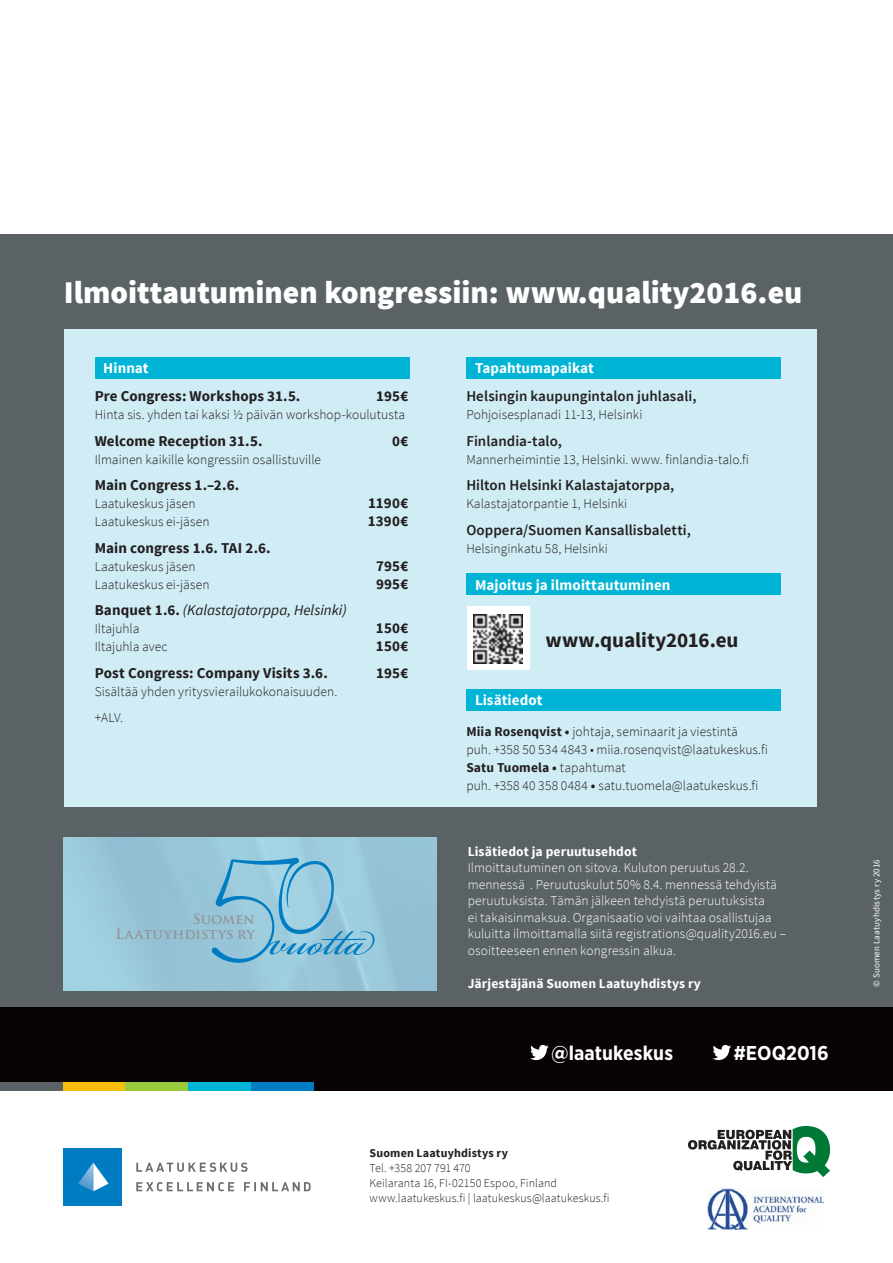
<style>
.page{position:relative;width:893px;height:1263px;background:#fff}
.page>*{position:absolute;margin:0;border:0;box-sizing:border-box;transform-origin:0 0}
.Pääotsikko{font:900 31.5px "Source Sans Pro";color:#fff}
.Leipis{font:700 21px "Source Sans Pro";color:#231f20}
.Otsikko___klo{font:700 19.95px "Gotham Narrow";letter-spacing:.005em;color:#fff}
.Leipis-2{font:700 15px "Source Sans Pro";letter-spacing:.005em;color:#231f20}
.Leipis-3{font:600 15px "Source Sans Pro";letter-spacing:.005em;color:#231f20}
.Leipis-4{font:700 15px "Source Sans Pro";letter-spacing:.005em;color:#fff}
.Leipis-5{font:italic 15px "Source Sans Pro";color:#231f20}
.t1{font:700 13.8px/15.3px "Trajan Pro";color:#939598;text-align:right}
.Leipis-6{font:300 13.5px/18px "Source Sans Pro";letter-spacing:.005em;color:#231f20}
.Leipis-7{font:300 13.5px/16.5px "Source Sans Pro";letter-spacing:.005em;color:#fff}
.Väbäotsikko{font:700 13.5px "Source Sans Pro";letter-spacing:.01em;color:#fff}
.Leipis-8{font:700 13.5px "Source Sans Pro";letter-spacing:.01em;color:#fff}
.Väbäotsikko-2{font:300 12px "Source Sans Pro";letter-spacing:.005em;color:#231f20}
.Väbäotsikko-3{font:700 12px "Source Sans Pro";letter-spacing:.015em;color:#231f20}
.Otsikko___klo-2{font:9px "Source Sans Pro";letter-spacing:.02em;color:#fff}
.s1{font-weight:700;font-style:normal}
.s2{font-weight:700}
</style>
<div class="page">
<div style="left:0;top:234px;width:893px;height:815px;background:#5a6266"></div>
<svg style="left:136px;top:1162px;width:175px;height:29px"></svg>
<div style="left:63px;top:1148px;width:59px;height:57px;background:#007cc2"></div>
<svg style="left:78px;top:1162px;width:31px;height:29px"></svg>
<div style="left:64px;top:330px;width:752px;height:477px;background:#d0ecf4"></div>
<div style="left:0;top:1008px;width:893px;height:83px;background:#080302"></div>
<div style="left:0;top:1082px;width:63px;height:9px;background:#5a6266"></div>
<div style="left:63px;top:1082px;width:63px;height:9px;background:#f5be0d"></div>
<div style="left:126px;top:1082px;width:62px;height:9px;background:#99ca3b"></div>
<div style="left:188px;top:1082px;width:63px;height:9px;background:#00b4d6"></div>
<div style="left:251px;top:1082px;width:63px;height:9px;background:#007cc2"></div>
<img style="left:688px;top:1126px;width:142px;height:50px">
<img style="left:708px;top:1189px;width:115px;height:41px">
<img style="left:64px;top:838px;width:373px;height:153px">
<svg style="left:211px;top:857px;width:164px;height:106px;background:#88c1d9"></svg>
<div style="left:467px;top:607px;width:63px;height:63px;background:#fff"></div>
<img style="left:474px;top:614px;width:49px;height:50px">
<svg style="left:712px;top:1045px;width:19px;height:15px"></svg>
<svg style="left:530px;top:1045px;width:19px;height:15px"></svg>
<div style="left:95px;top:357px;width:314px;height:21px;background:#00b4d6"></div>
<div style="left:466px;top:357px;width:315px;height:21px;background:#00b4d6"></div>
<div style="left:466px;top:573px;width:315px;height:22px;background:#00b4d6"></div>
<div style="left:466px;top:689px;width:315px;height:21px;background:#00b4d6"></div>
<p class="Pääotsikko" style="left:64px;top:272px;width:740px">Ilmoittautuminen kongressiin: www.quality2016.eu</p>
<p class="Leipis-4" style="left:103px;top:359px;width:47px">Hinnat</p>
<p class="Leipis-4" style="left:475px;top:359px;width:120px">Tapahtumapaikat</p>
<p class="Leipis-2" style="left:95px;top:387px;width:207px">Pre Congress: Workshops 31.5.</p>
<p class="Leipis-2" style="left:376px;top:387px;width:34px">195€</p>
<p class="Leipis-6" style="left:95px;top:406px;width:312px">Hinta sis. yhden tai kaksi ½ päivän workshop-koulutusta</p>
<p class="Leipis-2" style="left:95px;top:431px;width:169px">Welcome Reception 31.5.</p>
<p class="Leipis-2" style="left:392px;top:431px;width:18px">0€</p>
<p class="Leipis-6" style="left:95px;top:450px;width:228px">Ilmainen kaikille kongressiin osallistuville</p>
<p class="Leipis-2" style="left:95px;top:476px;width:146px">Main Congress 1.–2.6.</p>
<p class="Leipis-6" style="left:95px;top:495px;width:102px">Laatukeskus jäsen</p>
<p class="Leipis-2" style="left:368px;top:494px;width:42px">1190€</p>
<p class="Leipis-6" style="left:95px;top:513px;width:116px">Laatukeskus ei-jäsen</p>
<p class="Leipis-2" style="left:368px;top:512px;width:42px">1390€</p>
<p class="Leipis-2" style="left:95px;top:538px;width:178px">Main congress 1.6. TAI 2.6.</p>
<p class="Leipis-6" style="left:95px;top:557px;width:102px">Laatukeskus jäsen</p>
<p class="Leipis-2" style="left:376px;top:556px;width:34px">795€</p>
<p class="Leipis-6" style="left:95px;top:575px;width:116px">Laatukeskus ei-jäsen</p>
<p class="Leipis-2" style="left:376px;top:574px;width:34px">995€</p>
<p class="Leipis-5" style="left:95px;top:601px;width:253px"><span class="s1">Banquet 1.6.</span> (Kalastajatorppa, Helsinki)</p>
<p class="Leipis-6" style="left:95px;top:620px;width:46px">Iltajuhla</p>
<p class="Leipis-2" style="left:376px;top:619px;width:34px">150€</p>
<p class="Leipis-6" style="left:95px;top:638px;width:74px">Iltajuhla avec</p>
<p class="Leipis-2" style="left:376px;top:637px;width:34px">150€</p>
<p class="Leipis-2" style="left:95px;top:663px;width:235px">Post Congress: Company Visits 3.6.</p>
<p class="Leipis-2" style="left:376px;top:663px;width:34px">195€</p>
<p class="Leipis-6" style="left:95px;top:682px;width:244px">Sisältää yhden yritysvierailukokonaisuuden.</p>
<p class="Leipis-6" style="left:95px;top:709px;width:30px">+ALV.</p>
<p class="t1" style="left:116px;top:911px;width:141px">Suomen<br>Laatuyhdistys ry</p>
<p class="Leipis-3" style="left:466px;top:387px;width:232px">Helsingin kaupungintalon juhlasali,</p>
<p class="Leipis-6" style="left:466px;top:406px;width:178px">Pohjoisesplanadi 11-13, Helsinki</p>
<p class="Leipis-3" style="left:466px;top:431px;width:97px">Finlandia-talo,</p>
<p class="Leipis-6" style="left:466px;top:450px;width:284px">Mannerheimintie 13, Helsinki. www. finlandia-talo.fi</p>
<p class="Leipis-3" style="left:466px;top:476px;width:210px">Hilton Helsinki Kalastajatorppa,</p>
<p class="Leipis-6" style="left:466px;top:495px;width:163px">Kalastajatorpantie 1, Helsinki</p>
<p class="Leipis-3" style="left:466px;top:520px;width:226px">Ooppera/Suomen Kansallisbaletti,</p>
<p class="Leipis-6" style="left:466px;top:539px;width:143px">Helsinginkatu 58, Helsinki</p>
<p class="Leipis-4" style="left:475px;top:575px;width:197px">Majoitus ja ilmoittautuminen</p>
<p class="Leipis" style="left:545px;top:627px;width:195px">www.quality2016.eu</p>
<p class="Leipis-4" style="left:475px;top:691px;width:69px">Lisätiedot</p>
<p class="Leipis-6" style="left:466px;top:722px;width:273px"><span class="s2">Miia Rosenqvist •</span> johtaja, seminaarit ja viestintä</p>
<p class="Leipis-6" style="left:466px;top:740px;width:303px">puh. +358 50 534 4843 • miia.rosenqvist@laatukeskus.fi</p>
<p class="Leipis-6" style="left:466px;top:758px;width:293px"><span class="s2">Satu Tuomela •</span> tapahtumat<br>puh. +358 40 358 0484 <span class="s2">•</span> satu.tuomela@laatukeskus.fi</p>
<p class="Leipis-8" style="left:468px;top:843px;width:171px">Lisätiedot ja peruutusehdot</p>
<p class="Leipis-7" style="left:468px;top:860px;width:320px">Ilmoittautuminen on sitova. Kuluton peruutus 28.2. mennessä . Peruutuskulut 50% 8.4. mennessä tehdyistä peruutuksista. Tämän jälkeen tehdyistä peruutuksista<br>ei takaisinmaksua. Organisaatio voi vaihtaa osallistujaa kuluitta ilmoittamalla siitä registrations@quality2016.eu – osoitteeseen ennen kongressin alkua.</p>
<p class="Väbäotsikko" style="left:468px;top:975px;width:235px">Järjestäjänä Suomen Laatuyhdistys ry</p>
<p class="Otsikko___klo" style="left:551px;top:1040px;width:123px">@laatukeskus</p>
<p class="Otsikko___klo" style="left:734px;top:1040px;width:97px">#EOQ2016</p>
<p class="Väbäotsikko-3" style="left:370px;top:1145px;width:140px">Suomen Laatuyhdistys ry</p>
<p class="Väbäotsikko-2" style="left:370px;top:1161px;width:102px">Tel. +358 207 791 470</p>
<p class="Väbäotsikko-2" style="left:370px;top:1176px;width:189px">Keilaranta 16, FI-02150 Espoo, Finland</p>
<p class="Väbäotsikko-2" style="left:370px;top:1191px;width:242px">www.laatukeskus.fi | laatukeskus@laatukeskus.fi</p>
<p class="Otsikko___klo-2" style="left:871px;top:987px;width:129px;rotate:-90deg">© Suomen Laatuyhdistys ry 2016</p>
</div>
